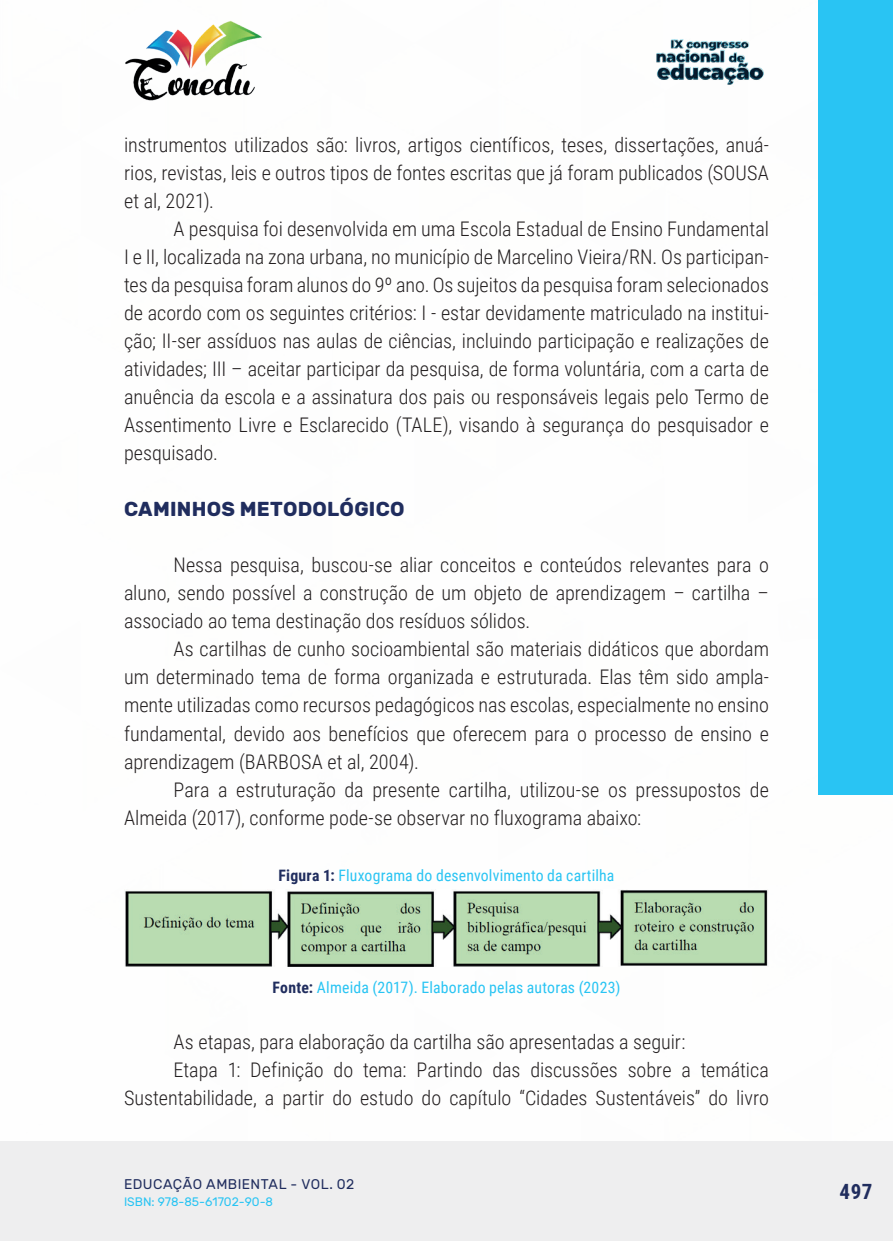
<style>
.page{position:relative;width:893px;height:1241px;background:#fff}
.page>*{position:absolute;margin:0;border:0;box-sizing:border-box;transform-origin:0 0}
.t1{font:700 21px "Roboto Condensed";color:#202d5e}
._9_CORPO{font:300 20.12px/28px "Roboto Condensed";color:#231f20;text-align:justify}
._11_SUBTITULO_2{font:700 20.12px "Rubik";letter-spacing:.01em;color:#202d5e}
._15_FONTES{font:15.75px "Roboto Condensed";letter-spacing:.015em;color:#29c4f3}
._14_LEGENDAS{font:15.75px "Roboto Condensed";letter-spacing:.01em;color:#29c4f3}
.t2{font:14px "Rubik";letter-spacing:.035em;color:#202d5e}
.t3{font:12.25px "Rubik";color:#29c4f3}
.s1{font-weight:700;color:#202d5e}
</style>
<div class="page">
<div style="left:0;top:1141px;width:893px;height:99px;background:#eeeeef"></div>
<div style="left:819px;top:0;width:74px;height:794px;background:#29c4f3"></div>
<img style="left:125px;top:20px;width:137px;height:81px">
<img style="left:656px;top:39px;width:108px;height:46px">
<img style="left:125px;top:890px;width:643px;height:76px">
<p class="_9_CORPO" style="left:124px;top:130px;width:646px">instrumentos utilizados são: livros, artigos científicos, teses, dissertações, anuá&shy;rios, revistas, leis e outros tipos de fontes escritas que já foram publicados (SOUSA et al, 2021).</p>
<p class="_9_CORPO" style="left:124px;top:214px;width:646px;text-indent:50px">A pesquisa foi desenvolvida em uma Escola Estadual de Ensino Fundamental I e II, localizada na zona urbana, no município de Marcelino Vieira/RN. Os participan&shy;tes da pesquisa foram alunos do 9º ano. Os sujeitos da pesquisa foram selecionados de acordo com os seguintes critérios: I - estar devidamente matriculado na institui&shy;ção; II-ser assíduos nas aulas de ciências, incluindo participação e realizações de atividades; III – aceitar participar da pesquisa, de forma voluntária, com a carta de anuência da escola e a assinatura dos pais ou responsáveis legais pelo Termo de Assentimento Livre e Esclarecido (TALE), visando à segurança do pesquisador e pesquisado.</p>
<p class="_11_SUBTITULO_2" style="left:124px;top:497px;width:282px">CAMINHOS METODOLÓGICO</p>
<p class="_9_CORPO" style="left:124px;top:550px;width:646px;text-indent:50px">Nessa pesquisa, buscou-se aliar conceitos e conteúdos relevantes para o aluno, sendo possível a construção de um objeto de aprendizagem – cartilha – associado ao tema destinação dos resíduos sólidos.</p>
<p class="_9_CORPO" style="left:124px;top:634px;width:646px;text-indent:50px">As cartilhas de cunho socioambiental são materiais didáticos que abordam um determinado tema de forma organizada e estruturada. Elas têm sido ampla&shy;mente utilizadas como recursos pedagógicos nas escolas, especialmente no ensino fundamental, devido aos benefícios que oferecem para o processo de ensino e aprendizagem (BARBOSA et al, 2004).</p>
<p class="_9_CORPO" style="left:124px;top:774px;width:646px;text-indent:50px">Para a estruturação da presente cartilha, utilizou-se os pressupostos de<br>Almeida (2017), conforme pode-se observar no fluxograma abaixo:</p>
<p class="_14_LEGENDAS" style="left:279px;top:863px;width:337px"><span class="s1">Figura 1:</span> Fluxograma do desenvolvimento da cartilha</p>
<p class="_15_FONTES" style="left:273px;top:975px;width:349px"><span class="s1">Fonte:</span> Almeida (2017). Elaborado pelas autoras (2023)</p>
<p class="_9_CORPO" style="left:174px;top:1026px;width:513px">As etapas, para elaboração da cartilha são apresentadas a seguir:</p>
<p class="_9_CORPO" style="left:124px;top:1054px;width:646px;text-align:right">Etapa 1: Definição do tema: Partindo das discussões sobre a temática<br>Sustentabilidade, a partir do estudo do capítulo “Cidades Sustentáveis” do livro</p>
<p class="t2" style="left:124px;top:1175px;width:232px">EDUCAÇÃO AMBIENTAL - VOL. 02</p>
<p class="t3" style="left:124px;top:1194px;width:151px">ISBN: 978-85-61702-90-8</p>
<p class="t1" style="left:839px;top:1176px;width:34px">497</p>
</div>
